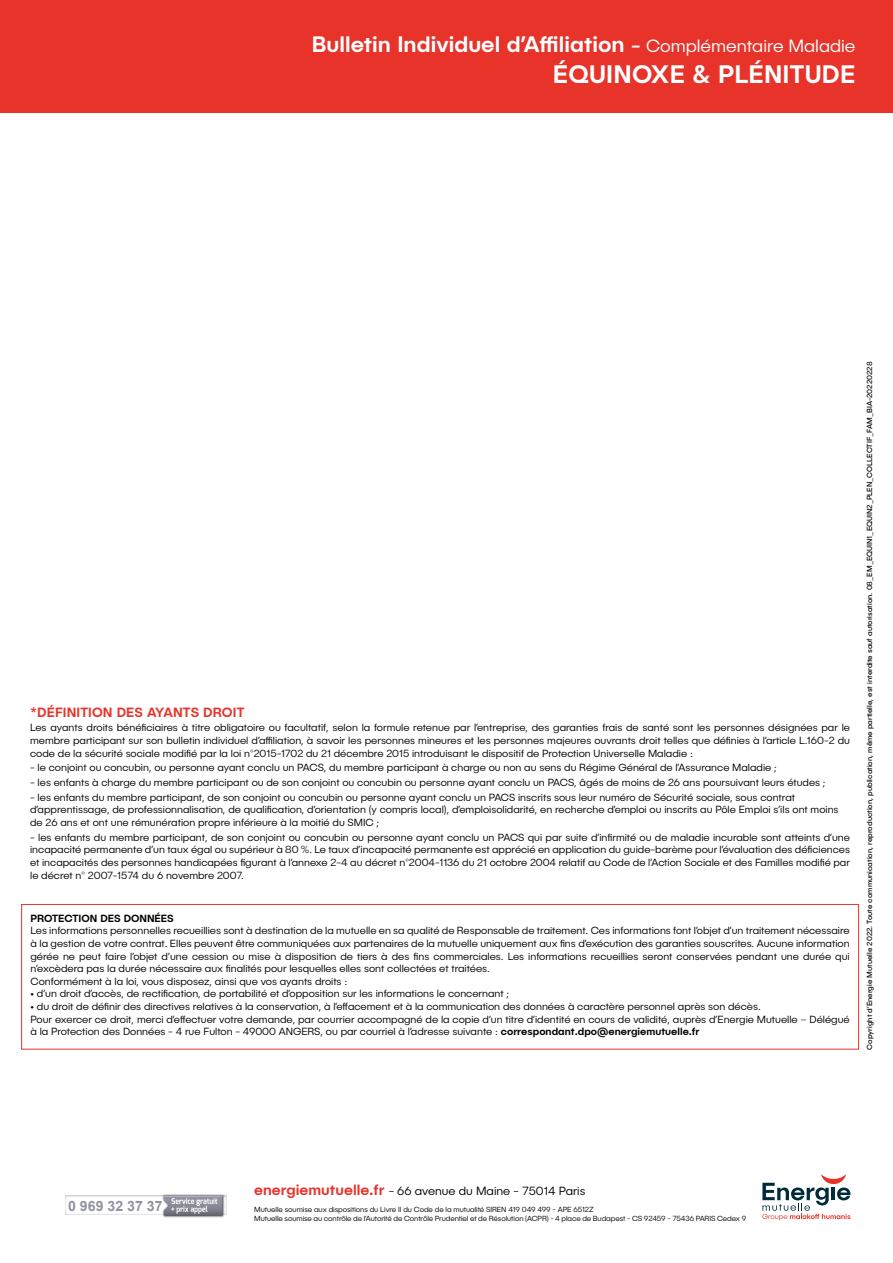
<style>
.page{position:relative;width:893px;height:1263px;background:#fff}
.page>*{position:absolute;margin:0;border:0;box-sizing:border-box;transform-origin:0 0}
.t1{font:500 25.5px "Publica Sans";letter-spacing:.01em;color:#fff}
.t2{font:500 22.5px "Publica Sans";color:#fff}
.t3{font:700 14.1px "Arial";color:#9293a1}
.t4{font:500 13.5px "Publica Sans";letter-spacing:.01em;color:#e7332a}
.t5{font:300 12px "Publica Sans";color:#000}
.t6{font:300 10.5px/12.6px "Publica Sans";color:#000}
.t7{font:500 10.5px "Publica Sans";color:#000}
.t8{font:300 7.5px/9px "Publica Sans";letter-spacing:-.01em;color:#000}
.t9{font:7.5px "Publica Sans";color:#000}
.s1{font-size:19.5px}
.s2{font-weight:300;font-size:18px}
.s3{font-weight:500}
.s4{font-weight:500;font-size:15px;color:#e7332a}
</style>
<div class="page">
<svg style="left:762px;top:1174px;width:88px;height:46px"></svg>
<img style="left:162px;top:1194px;width:62px;height:23px">
<svg style="left:164px;top:1195px;width:58px;height:20px"></svg>
<div style="left:21px;top:904px;width:838px;height:145px;border:1px solid #e7332a"></div>
<div style="left:0;top:0;width:893px;height:113px;background:#e7332a"></div>
<h2 class="t2" style="left:312px;top:30px;width:545px">Bulletin Individuel d’Affiliation <span class="s1">-</span> <span class="s2">Complémentaire Maladie</span></h2>
<h1 class="t1" style="left:553px;top:57px;width:304px">ÉQUINOXE &amp; PLÉNITUDE</h1>
<p class="t4" style="left:30px;top:703px;width:216px">*DÉFINITION DES AYANTS DROIT</p>
<p class="t6" style="left:30px;top:721px;width:821px;text-align:justify">Les ayants droits bénéficiaires à titre obligatoire ou facultatif, selon la formule retenue par l’entreprise, des garanties frais de santé sont les personnes désignées par le membre participant sur son bulletin individuel d’affiliation, à savoir les personnes mineures et les personnes majeures ouvrants droit telles que définies à l’article L.160-2 du code de la sécurité sociale modifié par la loi n°2015-1702 du 21 décembre 2015 introduisant le dispositif de Protection Universelle Maladie :</p>
<p class="t6" style="left:30px;top:761px;width:748px">- le conjoint ou concubin, ou personne ayant conclu un PACS, du membre participant à charge ou non au sens du Régime Général de l’Assurance Maladie ;</p>
<p class="t6" style="left:30px;top:776px;width:797px">- les enfants à charge du membre participant ou de son conjoint ou concubin ou personne ayant conclu un PACS, âgés de moins de 26 ans poursuivant leurs études ;</p>
<p class="t6" style="left:30px;top:791px;width:810px">- les enfants du membre participant, de son conjoint ou concubin ou personne ayant conclu un PACS inscrits sous leur numéro de Sécurité sociale, sous contrat d’apprentissage, de professionnalisation, de qualification, d’orientation (y compris local), d’emploisolidarité, en recherche d’emploi ou inscrits au Pôle Emploi s’ils ont moins de 26 ans et ont une rémunération propre inférieure à la moitié du SMIC ;</p>
<p class="t6" style="left:30px;top:830px;width:821px;text-align:justify">- les enfants du membre participant, de son conjoint ou concubin ou personne ayant conclu un PACS qui par suite d’infirmité ou de maladie incurable sont atteints d’une incapacité permanente d’un taux égal ou supérieur à 80 %. Le taux d’incapacité permanente est apprécié en application du guide-barème pour l’évaluation des déficiences et incapacités des personnes handicapées figurant à l’annexe 2-4 au décret n°2004-1136 du 21 octobre 2004 relatif au Code de l’Action Sociale et des Familles modifié par le décret n° 2007-1574 du 6 novembre 2007.</p>
<p class="t7" style="left:31px;top:911px;width:145px">PROTECTION DES DONNÉES</p>
<p class="t6" style="left:31px;top:924px;width:821px">Les informations personnelles recueillies sont à destination de la mutuelle en sa qualité de Responsable de traitement. Ces informations font l’objet d’un traitement nécessaire à la gestion de votre contrat. Elles peuvent être communiquées aux partenaires de la mutuelle uniquement aux fins d’exécution des garanties souscrites. Aucune information gérée ne peut faire l’objet d’une cession ou mise à disposition de tiers à des fins commerciales. Les informations recueillies seront conservées pendant une durée qui n’excèdera pas la durée nécessaire aux finalités pour lesquelles elles sont collectées et traitées.<br>Conformément à la loi, vous disposez, ainsi que vos ayants droits :</p>
<p class="t6" style="left:31px;top:987px;width:480px">• d’un droit d’accès, de rectification, de portabilité et d’opposition sur les informations le concernant ;</p>
<p class="t6" style="left:31px;top:1000px;width:821px">• du droit de définir des directives relatives à la conservation, à l’effacement et à la communication des données à caractère personnel après son décès.<br>Pour exercer ce droit, merci d’effectuer votre demande, par courrier accompagné de la copie d’un titre d’identité en cours de validité, auprès d’Energie Mutuelle – Délégué à la Protection des Données - 4 rue Fulton - 49000 ANGERS, ou par courriel à l’adresse suivante : <span class="s3">correspondant.dpo@energiemutuelle.fr</span></p>
<p class="t9" style="left:865px;top:1049px;width:689px;rotate:-90deg">Copyright d’Energie Mutuelle 2022. Toute communication, reproduction, publication, même partielle, est interdite sauf autorisation. 08_EM_EQUIN1_EQUIN2_PLEN_COLLECTIF_FAM_BIA-20220228</p>
<h3 class="t3" style="left:68px;top:1196px;width:96px">0 969 32 37 37</h3>
<p class="t5" style="left:254px;top:1183px;width:333px"><span class="s4">energiemutuelle.fr</span> - 66 avenue du Maine - 75014 Paris</p>
<p class="t8" style="left:254px;top:1205px;width:493px">Mutuelle soumise aux dispositions du Livre II du Code de la mutualité SIREN 419 049 499 - APE 6512Z<br>Mutuelle soumise au contrôle de l’Autorité de Contrôle Prudentiel et de Résolution (ACPR) - 4 place de Budapest - CS 92459 - 75436 PARIS Cedex 9</p>
</div>
